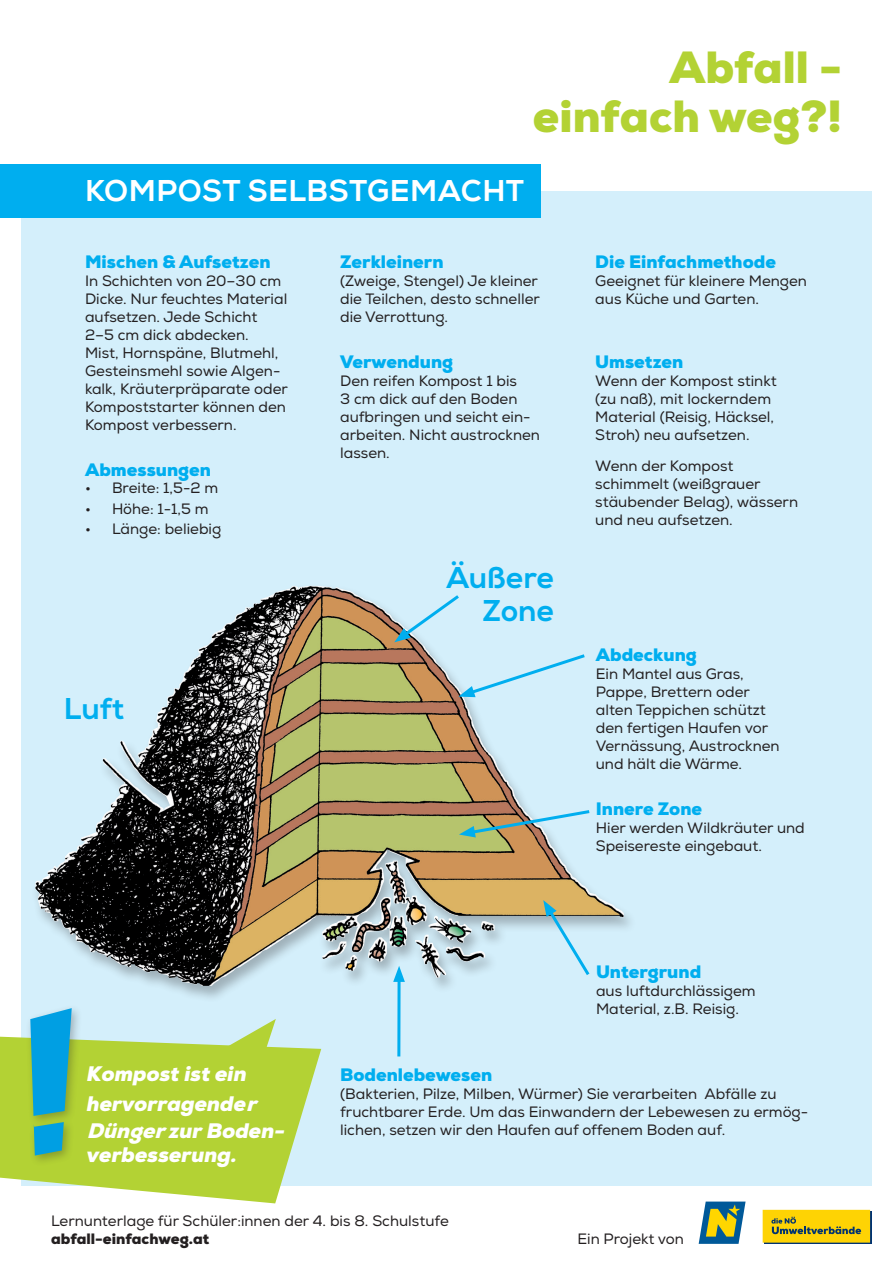
<style>
.page{position:relative;width:893px;height:1263px;background:#fff}
.page>*{position:absolute;margin:0;border:0;box-sizing:border-box;transform-origin:0 0}
.t1{font:900 45px/49.5px "Nexa";color:#b3d234;text-align:right}
.t2{font:800 30px "Nexa";letter-spacing:.015em;color:#fff}
.t3{font:800 30px/33px "Nexa";color:#00aeef;text-align:right}
.t4{font:italic 900 21px/30.2px "Nexa";color:#fff}
.t5{font:900 18px "Nexa";color:#00aeef}
.t6{font:15px/18px "Nexa";color:#231f20}
.t7{font:900 15px "Nexa";color:#231f20}
.s1{font-style:inherit}
</style>
<div class="page">
<div style="left:21px;top:191px;width:851px;height:995px;background:#d4effb"></div>
<svg style="left:699px;top:1201px;width:47px;height:43px;background:#76997b"></svg>
<div style="left:764px;top:1211px;width:107px;height:33px;background:#a49a2a"></div>
<div style="left:763px;top:1210px;width:107px;height:32px;background:#fed304"></div>
<svg style="left:771px;top:1217px;width:90px;height:17px"></svg>
<div style="left:30px;top:584px;width:607px;height:418px;background:#231f20;opacity:.3"></div>
<img style="left:35px;top:586px;width:324px;height:400px">
<div style="left:0;top:165px;width:540px;height:53px;background:#00aeef"></div>
<svg style="left:0;top:1037px;width:321px;height:166px;fill:#b3d234"></svg>
<svg style="left:151px;top:1019px;width:125px;height:71px"></svg>
<div style="left:25px;top:1003px;width:58px;height:163px;background:#231f20;opacity:.3"></div>
<svg style="left:30px;top:1008px;width:42px;height:147px;background:#30a9b9"></svg>
<svg style="left:394px;top:592px;width:68px;height:50px"></svg>
<svg style="left:458px;top:652px;width:130px;height:45px"></svg>
<svg style="left:459px;top:808px;width:134px;height:29px"></svg>
<svg style="left:543px;top:900px;width:49px;height:78px"></svg>
<svg style="left:397px;top:982px;width:4px;height:74px"></svg>
<svg style="left:393px;top:966px;width:12px;height:16px"></svg>
<h1 class="t1" style="left:533px;top:42px;width:311px">Abfall - einfach weg?!</h1>
<h2 class="t2" style="left:85px;top:172px;width:440px">KOMPOST SELBSTGEMACHT</h2>
<p class="t5" style="left:85px;top:250px;width:187px">Mischen &amp; Aufsetzen</p>
<p class="t6" style="left:85px;top:272px;width:204px">In Schichten von 20–30 cm<br>Dicke. Nur feuchtes Material aufsetzen. Jede Schicht<br>2–5 cm dick abdecken.<br>Mist, Hornspäne, Blutmehl,<br>Gesteinsmehl sowie Algen&shy;kalk, Kräuterpräparate oder<br>Kompoststarter können den<br>Kompost verbessern.</p>
<p class="t5" style="left:85px;top:458px;width:128px">Abmessungen</p>
<p class="t6" style="left:85px;top:479px;width:135px">• Breite: 1,5-2 m</p>
<p class="t6" style="left:85px;top:500px;width:125px">• Höhe: 1-1,5 m</p>
<p class="t6" style="left:85px;top:520px;width:138px">• Länge: beliebig</p>
<h2 class="t3" style="left:64px;top:692px;width:62px">Luft</h2>
<h3 class="t4" style="left:87px;top:1058px;width:178px">Kompost ist ein hervorragende<span class="s1">r</span></h3>
<h3 class="t4" style="left:87px;top:1119px;width:200px;line-height:23.9px"><span class="s1">Dünger</span>zur Boden&shy;verbesserung.</h3>
<p class="t5" style="left:340px;top:250px;width:105px">Zerkleinern</p>
<p class="t6" style="left:340px;top:272px;width:201px">(Zweige, Stengel) Je kleiner die Teilchen, desto schneller die Verrottung.</p>
<p class="t5" style="left:340px;top:350px;width:115px">Verwendung</p>
<p class="t6" style="left:340px;top:372px;width:201px">Den reifen Kompost 1 bis<br>3 cm dick auf den Boden aufbringen und seicht ein&shy;arbeiten. Nicht austrocknen lassen.</p>
<h2 class="t3" style="left:446px;top:562px;width:109px">Äußere<br>Zone</h2>
<p class="t5" style="left:595px;top:250px;width:182px">Die Einfachmethode</p>
<p class="t6" style="left:595px;top:272px;width:213px">Geeignet für kleinere Mengen aus Küche und Garten.</p>
<p class="t5" style="left:595px;top:350px;width:89px">Umsetzen</p>
<p class="t6" style="left:595px;top:372px;width:183px">Wenn der Kompost stinkt (zu naß), mit lockerndem<br>Material (Reisig, Häcksel,<br>Stroh) neu aufsetzen.</p>
<p class="t6" style="left:595px;top:457px;width:204px">Wenn der Kompost schimmelt (weißgrauer stäubender Belag), wässern und neu aufsetzen.</p>
<p class="t5" style="left:596px;top:643px;width:103px">Abdeckung</p>
<p class="t6" style="left:596px;top:665px;width:185px">Ein Mantel aus Gras,<br>Pappe, Brettern oder alten Teppichen schützt den fertigen Haufen vor<br>Vernässung, Austrocknen und hält die Wärme.</p>
<p class="t5" style="left:596px;top:797px;width:108px">Innere Zone</p>
<p class="t6" style="left:596px;top:819px;width:211px">Hier werden Wildkräuter und<br>Speisereste eingebaut.</p>
<p class="t5" style="left:596px;top:960px;width:107px">Untergrund</p>
<p class="t6" style="left:596px;top:982px;width:161px">aus luftdurchlässigem<br>Material, z.B. Reisig.</p>
<p class="t5" style="left:340px;top:1063px;width:154px">Bodenlebewesen</p>
<p class="t6" style="left:340px;top:1085px;width:469px">(Bakterien, Pilze, Milben, Würmer) Sie verarbeiten Abfälle zu fruchtbarer Erde. Um das Einwandern der Lebewesen zu ermög&shy;lichen, setzen wir den Haufen auf offenem Boden auf.</p>
<p class="t6" style="left:51px;top:1212px;width:399px">Lernunterlage für Schüler:innen der 4. bis 8. Schulstufe</p>
<p class="t7" style="left:51px;top:1229px;width:160px">abfall-einfachweg.at</p>
<p class="t6" style="left:577px;top:1230px;width:108px">Ein Projekt von</p>
</div>
